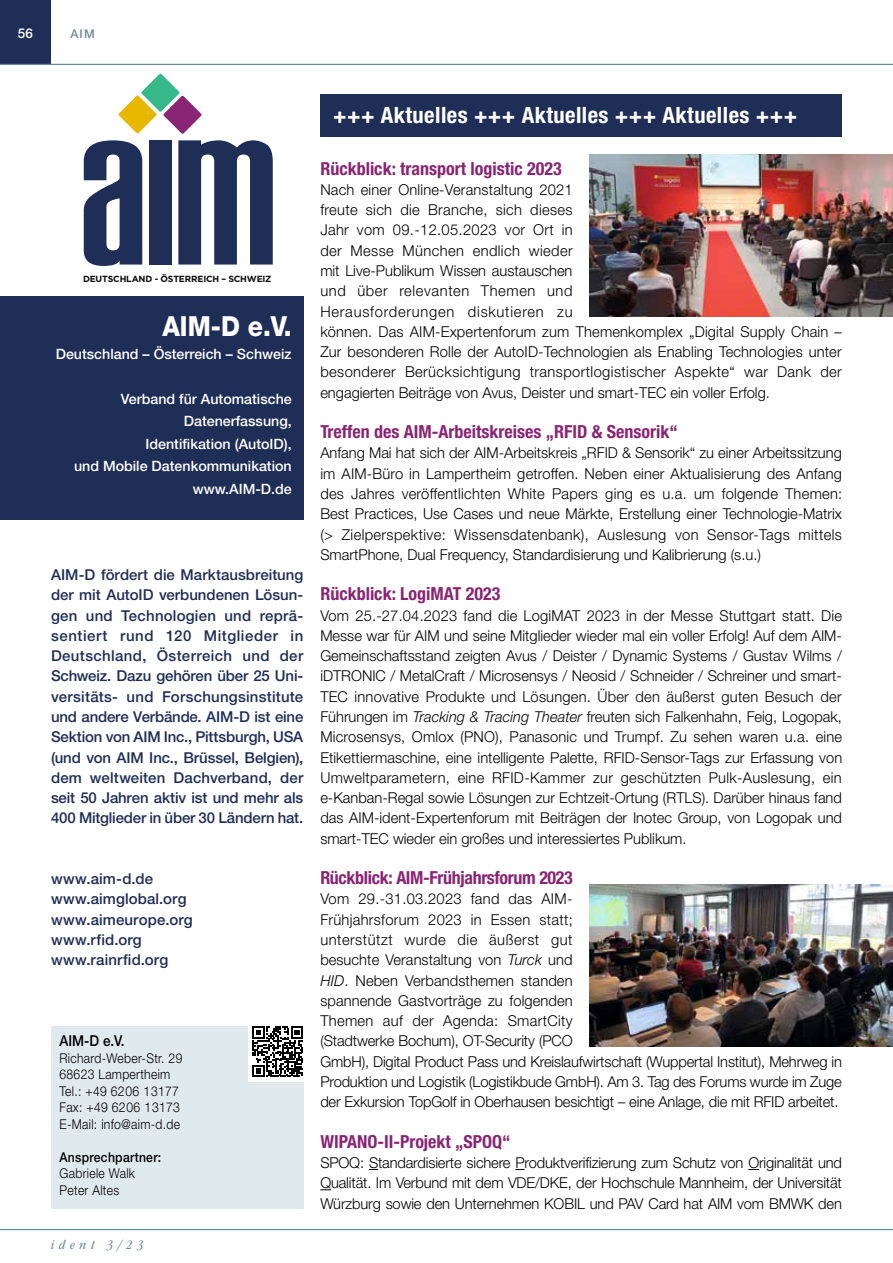
<style>
.page{position:relative;width:893px;height:1263px;background:#fff}
.page>*{position:absolute;margin:0;border:0;box-sizing:border-box;transform-origin:0 0}
.t1{font:800 27.75px "Helvetica Neue LT Std";color:#fff;scale:.9 1}
.t2{font:700 condensed 22.5px "Helvetica Neue LT Std";letter-spacing:.02em;color:#fff}
.t3{font:700 condensed 18px "Helvetica Neue LT Std";color:#8a2473}
.t4{font:700 condensed 18px "Helvetica Neue LT Std";letter-spacing:-.02em;color:#8a2473}
.t5{font:300 15px/20.2px "Helvetica Neue LT Std";letter-spacing:.005em;color:#000;text-align:justify}
.t6{font:500 15px/20.2px "Helvetica Neue LT Std";letter-spacing:-.005em;color:#1f2e57;text-align:justify}
.t7{font:500 15px "Helvetica Neue LT Std";color:#000;scale:.9 1}
.t8{font:500 14.25px/22.5px "Helvetica Neue LT Std";color:#fff;text-align:right}
.t9{font:300 13.5px/16.5px "Helvetica Neue LT Std";letter-spacing:.025em;color:#000;scale:.9 1}
.t10{font:500 13.5px "Helvetica Neue LT Std";letter-spacing:.025em;color:#000;scale:.9 1}
.t11{font:italic condensed 13.5px "ITC Garamond Std";letter-spacing:.35em;color:#6a8c9c}
.t12{font:500 13.5px "Helvetica Neue LT Std";color:#fff}
.t13{font:500 12px "Helvetica Neue LT Std";color:#6a8c9c}
.t14{font:700 8.85px "Gotham";letter-spacing:-.02em;color:#0a0b0a}
.s1{font-style:italic}
</style>
<div class="page">
<div style="left:320px;top:94px;width:522px;height:42px;background:#1f2e57"></div>
<div style="left:0;top:296px;width:303px;height:223px;background:#1f2e57"></div>
<svg style="left:84px;top:140px;width:58px;height:126px"></svg>
<div style="left:149px;top:140px;width:23px;height:125px;background:#1f2e57"></div>
<svg style="left:178px;top:140px;width:95px;height:125px"></svg>
<svg style="left:118px;top:73px;width:84px;height:61px"></svg>
<div style="left:51px;top:1026px;width:252px;height:182px;background:#e0e9ee"></div>
<div style="left:248px;top:1026px;width:55px;height:55px;background:#fff"></div>
<svg style="left:252px;top:1026px;width:51px;height:51px"></svg>
<img style="left:590px;top:884px;width:303px;height:162px">
<img style="left:590px;top:154px;width:303px;height:163px">
<div style="left:0;top:0;width:51px;height:64px;background:#1f2e57"></div>
<hr style="left:0;top:64px;width:893px;height:1px;background:#6a8c9c">
<hr style="left:0;top:1229px;width:893px;height:1px;background:#6a8c9c">
<p class="t12" style="left:18px;top:25px;width:17px">56</p>
<p class="t13" style="left:70px;top:27px;width:9px">aim</p>
<p class="t14" style="left:83px;top:273px;width:190px">DEUTSCHLAND - ÖSTERREICH – SCHWEIZ</p>
<h1 class="t1" style="left:162px;top:310px;width:145px">AIM-D e.V.</h1>
<p class="t8" style="left:56px;top:342px;width:238px">Deutschland – Österreich – Schweiz</p>
<p class="t8" style="left:74px;top:387px;width:219px">Verband für Automatische<br>Datenerfassung,<br>Identifikation (AutoID),<br>und Mobile Datenkommunikation www.AIM-D.de</p>
<p class="t6" style="left:51px;top:564px;width:254px">AIM-D fördert die Marktausbreitung der mit AutoID verbundenen Lösun&shy;gen und Technologien und reprä&shy;sentiert rund 120 Mitglieder in Deutschland, Österreich und der Schweiz. Dazu gehören über 25 Uni&shy;versitäts- und Forschungsinstitute und andere Verbände. AIM-D ist eine Sektion von AIM Inc., Pittsburgh, USA (und von AIM Inc., Brüssel, Belgien), dem weltweiten Dachverband, der seit 50 Jahren aktiv ist und mehr als 400 Mitglieder in über 30 Ländern hat.</p>
<p class="t6" style="left:51px;top:868px;width:143px;text-align:left">www.aim-d.de www.aimglobal.org www.aimeurope.org www.rfid.org www.rainrfid.org</p>
<p class="t7" style="left:60px;top:1032px;width:74px">AIM-D e.V.</p>
<p class="t9" style="left:60px;top:1049px;width:138px">Richard-Weber-Str. 29<br>68623 Lampertheim<br>Tel.: +49 6206 13177<br>Fax: +49 6206 13173<br>E-Mail: info@aim-d.de</p>
<p class="t10" style="left:60px;top:1149px;width:115px">Ansprechpartner:</p>
<p class="t9" style="left:60px;top:1165px;width:85px">Gabriele Walk<br>Peter Altes</p>
<p class="t11" style="left:51px;top:1237px;width:94px">ident 3/23</p>
<h2 class="t2" style="left:333px;top:102px;width:466px">+++ Aktuelles +++ Aktuelles +++ Aktuelles +++</h2>
<p class="t3" style="left:320px;top:157px;width:243px">Rückblick: transport logistic 2023</p>
<p class="t5" style="left:320px;top:179px;width:523px;text-align:left">Nach einer Online-Veranstaltung 2021<br>freute sich die Branche, sich dieses<br>Jahr vom 09.-12.05.2023 vor Ort in<br>der Messe München endlich wieder<br>mit Live-Publikum Wissen austauschen<br>und über relevanten Themen und<br>Herausforderungen diskutieren zu<br>können. Das AIM-Expertenforum zum Themenkomplex „Digital Supply Chain – Zur besonderen Rolle der AutoID-Technologien als Enabling Technologies unter besonderer Berücksichtigung transportlogistischer Aspekte“ war Dank der engagierten Beiträge von Avus, Deister und smart-TEC ein voller Erfolg.</p>
<p class="t3" style="left:320px;top:421px;width:359px">Treffen des AIM-Arbeitskreises „RFID &amp; Sensorik“</p>
<p class="t5" style="left:320px;top:443px;width:523px">Anfang Mai hat sich der AIM-Arbeitskreis „RFID &amp; Sensorik“ zu einer Arbeitssitzung im AIM-Büro in Lampertheim getroffen. Neben einer Aktualisierung des Anfang des Jahres veröffentlichten White Papers ging es u.a. um folgende Themen:<br>Best Practices, Use Cases und neue Märkte, Erstellung einer Technologie-Matrix (&gt; Zielperspektive: Wissensdatenbank), Auslesung von Sensor-Tags mittels SmartPhone, Dual Frequency, Standardisierung und Kalibrierung (s.u.)</p>
<p class="t3" style="left:320px;top:583px;width:182px">Rückblick: LogiMAT 2023</p>
<p class="t5" style="left:320px;top:605px;width:523px">Vom 25.-27.04.2023 fand die LogiMAT 2023 in der Messe Stuttgart statt. Die Messe war für AIM und seine Mitglieder wieder mal ein voller Erfolg! Auf dem AIM-Gemeinschaftsstand zeigten Avus / Deister / Dynamic Systems / Gustav Wilms / iDTRONIC / MetalCraft / Microsensys / Neosid / Schneider / Schreiner und smart-TEC innovative Produkte und Lösungen. Über den äußerst guten Besuch der Führungen im <span class="s1">Tracking &amp; Tracing Theater</span> freuten sich Falkenhahn, Feig, Logopak, Microsensys, Omlox (PNO), Panasonic und Trumpf. Zu sehen waren u.a. eine Etikettiermaschine, eine intelligente Palette, RFID-Sensor-Tags zur Erfassung von Umweltparametern, eine RFID-Kammer zur geschützten Pulk-Auslesung, ein e-Kanban-Regal sowie Lösungen zur Echtzeit-Ortung (RTLS). Darüber hinaus fand das AIM-ident-Expertenforum mit Beiträgen der Inotec Group, von Logopak und smart-TEC wieder ein großes und interessiertes Publikum.</p>
<p class="t4" style="left:320px;top:867px;width:254px">Rückblick: AIM-Frühjahrsforum 2023</p>
<p class="t5" style="left:320px;top:889px;width:523px;text-align:left">Vom 29.-31.03.2023 fand das AIM-<br>Frühjahrsforum 2023 in Essen statt;<br>unterstützt wurde die äußerst gut<br>besuchte Veranstaltung von <span class="s1">Turck</span> und<br><span class="s1">HID</span>. Neben Verbandsthemen standen<br>spannende Gastvorträge zu folgenden<br>Themen auf der Agenda: SmartCity<br>(Stadtwerke Bochum), OT-Security (PCO<br>GmbH), Digital Product Pass und Kreislaufwirtschaft (Wuppertal Institut), Mehrweg in Produktion und Logistik (Logistikbude GmbH). Am 3. Tag des Forums wurde im Zuge der Exkursion TopGolf in Oberhausen besichtigt – eine Anlage, die mit RFID arbeitet.</p>
<p class="t3" style="left:320px;top:1130px;width:192px">WIPANO-II-Projekt „SPOQ“</p>
<p class="t5" style="left:320px;top:1152px;width:523px">SPOQ: Standardisierte sichere Produktverifizierung zum Schutz von Originalität und Qualität. Im Verbund mit dem VDE/DKE, der Hochschule Mannheim, der Universität Würzburg sowie den Unternehmen KOBIL und PAV Card hat AIM vom BMWK den</p>
</div>
